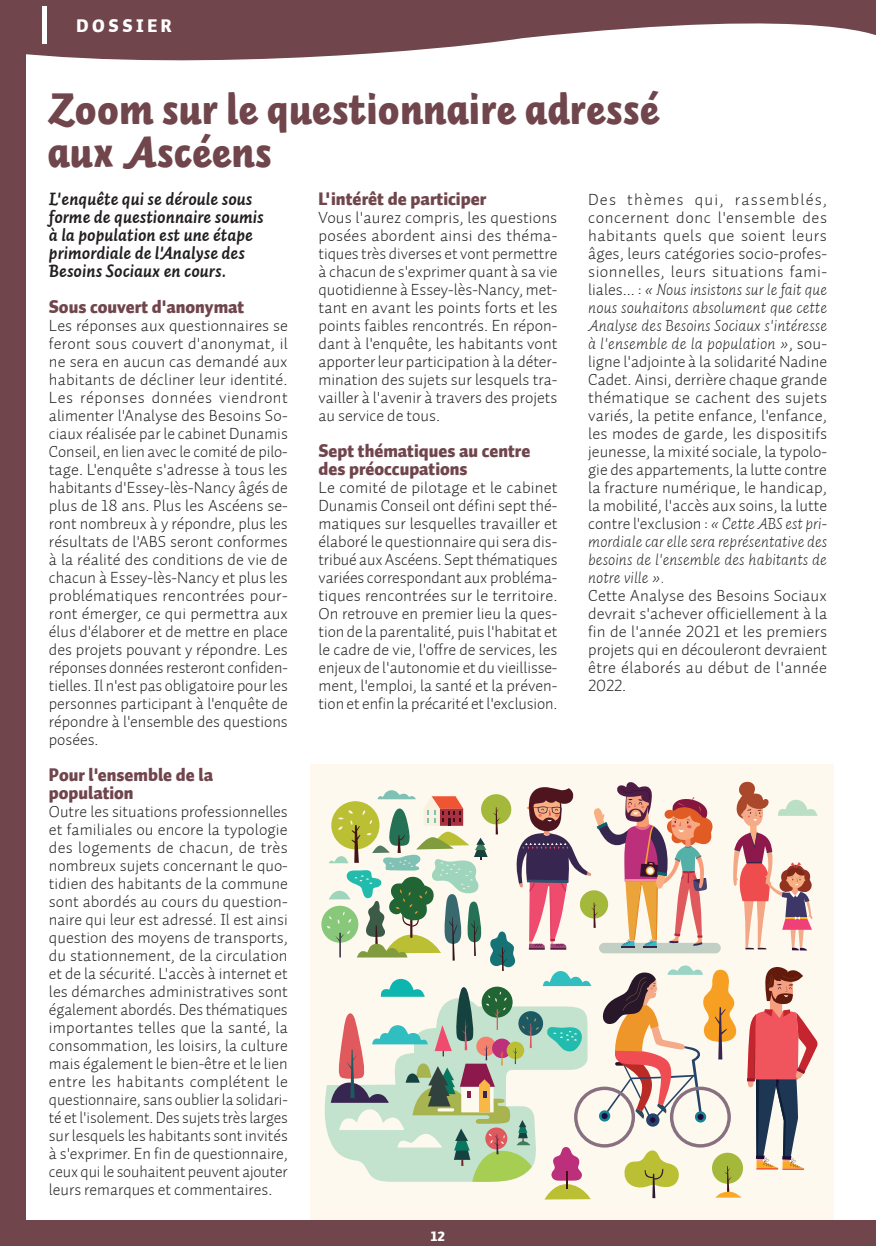
<style>
.page{position:relative;width:876px;height:1246px;background:#fff}
.page>*{position:absolute;margin:0;border:0;box-sizing:border-box;transform-origin:0 0}
.t1{font:43.5px/42.3px "Auto 2 Black Italic LF";color:#70454c}
.t2{font:18px/18px "Auto 2 Bold Italic LF";color:#231f20}
.t3{font:18px/18px "Auto 2 Black LF";color:#70454c}
.t4{font:18px "Auto 2 Black LF";letter-spacing:.2em;color:#fff}
.t5{font:16.5px/18px "Auto 2 Light LF";color:#231f20;text-align:justify}
.t6{font:16.5px/18px "Auto 2 Light Italic LF";color:#231f20;text-align:justify}
.t7{font:13.5px "Auto 2 Black LF";color:#fff}
.s1{font-family:"Auto 2 Light LF"}
.s2{font-family:"Auto 2 Light Italic LF"}
</style>
<div class="page">
<div style="left:310px;top:764px;width:523px;height:456px;background:#fef8ef"></div>
<svg style="left:321px;top:906px;width:37px;height:37px"></svg>
<svg style="left:327px;top:781px;width:491px;height:418px"></svg>
<div style="left:0;top:1220px;width:876px;height:26px;background:#70454c"></div>
<svg style="left:26px;top:0;width:850px;height:61px;fill:#70454c"></svg>
<div style="left:0;top:0;width:26px;height:1246px;background:#70454c"></div>
<hr style="left:43px;top:6px;width:4px;height:37px;background:#fff">
<p class="t4" style="left:77px;top:14px;width:97px">DOSSIER</p>
<h1 class="t1" style="left:48px;top:89px;width:614px">Zoom sur le questionnaire adressé aux Ascéens</h1>
<p class="t2" style="left:49px;top:190px;width:216px">L'enquête qui se déroule sous forme de questionnaire soumis à la population est une étape primordiale de l'Analyse des<br>Besoins Sociaux en cours.</p>
<p class="t3" style="left:49px;top:298px;width:197px">Sous couvert d'anonymat</p>
<p class="t5" style="left:49px;top:316px;width:241px">Les réponses aux questionnaires se feront sous couvert d'anonymat, il ne sera en aucun cas demandé aux habitants de décliner leur identité.<br>Les réponses données viendront alimenter l'Analyse des Besoins So&shy;ciaux réalisée par le cabinet Dunamis Conseil, en lien avec le comité de pilo&shy;tage. L'enquête s'adresse à tous les habitants d'Essey-lès-Nancy âgés de plus de 18 ans. Plus les Ascéens se&shy;ront nombreux à y répondre, plus les résultats de l'ABS seront conformes à la réalité des conditions de vie de chacun à Essey-lès-Nancy et plus les problématiques rencontrées pour&shy;ront émerger, ce qui permettra aux élus d'élaborer et de mettre en place des projets pouvant y répondre. Les réponses données resteront confiden&shy;tielles. Il n'est pas obligatoire pour les personnes participant à l'enquête de répondre à l'ensemble des questions posées.</p>
<p class="t3" style="left:49px;top:766px;width:166px">Pour l'ensemble de la population</p>
<p class="t5" style="left:49px;top:802px;width:241px">Outre les situations professionnelles et familiales ou encore la typologie des logements de chacun, de très nombreux sujets concernant le quo&shy;tidien des habitants de la commune sont abordés au cours du question&shy;naire qui leur est adressé. Il est ainsi question des moyens de transports, du stationnement, de la circulation et de la sécurité. L'accès à internet et les démarches administratives sont également abordés. Des thématiques importantes telles que la santé, la consommation, les loisirs, la culture mais également le bien-être et le lien entre les habitants complétent le questionnaire, sans oublier la solidari&shy;té et l'isolement. Des sujets très larges sur lesquels les habitants sont invités à s'exprimer. En fin de questionnaire, ceux qui le souhaitent peuvent ajouter leurs remarques et commentaires.</p>
<p class="t3" style="left:319px;top:190px;width:169px">L'intérêt de participer</p>
<p class="t5" style="left:319px;top:208px;width:240px">Vous l'aurez compris, les questions posées abordent ainsi des théma&shy;tiques très diverses et vont permettre à chacun de s'exprimer quant à sa vie quotidienne à Essey-lès-Nancy, met&shy;tant en avant les points forts et les points faibles rencontrés. En répon&shy;dant à l'enquête, les habitants vont apporter leur participation à la déter&shy;mination des sujets sur lesquels tra&shy;vailler à l'avenir à travers des projets au service de tous.</p>
<p class="t3" style="left:319px;top:442px;width:213px">Sept thématiques au centre des préoccupations</p>
<p class="t5" style="left:319px;top:478px;width:241px">Le comité de pilotage et le cabinet Dunamis Conseil ont défini sept thé&shy;matiques sur lesquelles travailler et élaboré le questionnaire qui sera dis&shy;tribué aux Ascéens. Sept thématiques variées correspondant aux probléma&shy;tiques rencontrées sur le territoire.<br>On retrouve en premier lieu la ques&shy;tion de la parentalité, puis l'habitat et le cadre de vie, l'offre de services, les enjeux de l'autonomie et du vieillisse&shy;ment, l'emploi, la santé et la préven&shy;tion et enfin la précarité et l'exclusion.</p>
<p class="t5" style="left:588px;top:190px;width:240px">Des thèmes qui, rassemblés, concernent donc l'ensemble des habitants quels que soient leurs âges, leurs catégories socio-profes&shy;sionnelles, leurs situations fami-</p>
<p class="t6" style="left:588px;top:281px;width:240px"><span class="s1">liales... :</span> « Nous insistons sur le fait que nous souhaitons absolument que cette Analyse des Besoins Sociaux s'intéresse à l'ensemble de la population »<span class="s1">, sou-</span></p>
<p class="t5" style="left:588px;top:352px;width:241px">ligne l'adjointe à la solidarité Nadine Cadet. Ainsi, derrière chaque grande thématique se cachent des sujets variés, la petite enfance, l'enfance, les modes de garde, les dispositifs jeunesse, la mixité sociale, la typolo&shy;gie des appartements, la lutte contre la fracture numérique, le handicap, la mobilité, l'accès aux soins, la lutte contre l'exclusion : <span class="s2">« Cette ABS est pri-</span></p>
<p class="t6" style="left:588px;top:533px;width:241px">mordiale car elle sera représentative des besoins de l'ensemble des habitants de notre ville ».</p>
<p class="t5" style="left:588px;top:586px;width:241px">Cette Analyse des Besoins Sociaux devrait s'achever officiellement à la fin de l'année 2021 et les premiers projets qui en découleront devraient être élaborés au début de l'année 2022.</p>
<p class="t7" style="left:431px;top:1227px;width:16px">12</p>
</div>
